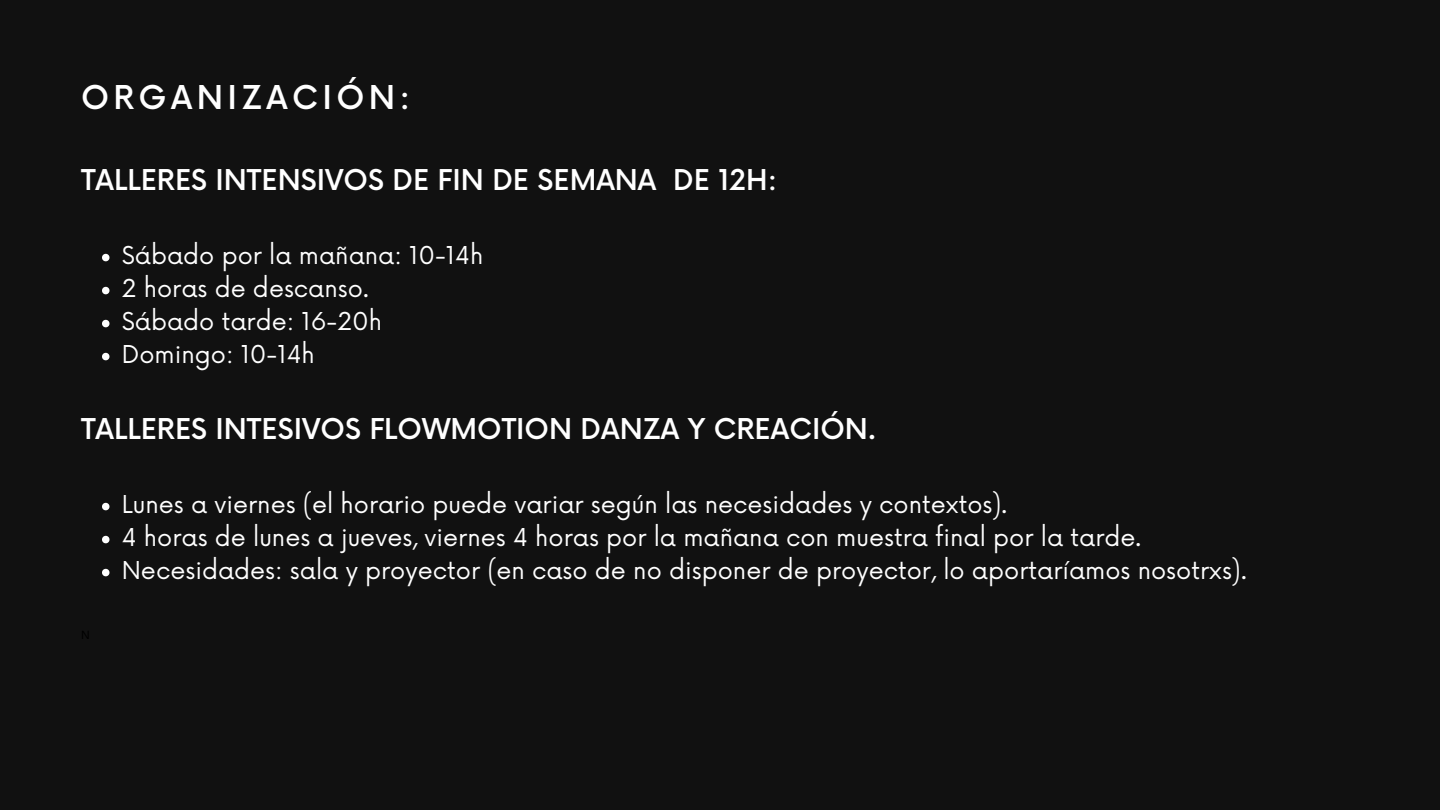
<style>
.page{position:relative;width:1440px;height:810px;background:#111}
.page>*{position:absolute;margin:0;border:0;box-sizing:border-box;transform-origin:0 0}
.t1{font:500 32px "Now";letter-spacing:.135em;color:#fff}
.t2{font:500 28px "Now";color:#fff}
.t3{font:24px "Now";color:#fff}
</style>
<div class="page">
<svg style="left:102px;top:254px;width:8px;height:7px"></svg>
<svg style="left:102px;top:287px;width:8px;height:7px"></svg>
<svg style="left:102px;top:320px;width:8px;height:7px"></svg>
<svg style="left:102px;top:353px;width:8px;height:7px"></svg>
<svg style="left:102px;top:503px;width:8px;height:7px"></svg>
<svg style="left:102px;top:536px;width:8px;height:7px"></svg>
<svg style="left:102px;top:569px;width:8px;height:7px"></svg>
<h1 class="t1" style="left:81px;top:80px;width:331px">ORGANIZACIÓN:</h1>
<h2 class="t2" style="left:81px;top:165px;width:698px">TALLERES INTENSIVOS DE FIN DE SEMANA DE 12H:</h2>
<p class="t3" style="left:122px;top:242px;width:363px">Sábado por la mañana: 10-14h</p>
<p class="t3" style="left:122px;top:275px;width:248px">2 horas de descanso.</p>
<p class="t3" style="left:122px;top:308px;width:262px">Sábado tarde: 16-20h</p>
<p class="t3" style="left:122px;top:341px;width:195px">Domingo: 10-14h</p>
<h2 class="t2" style="left:81px;top:414px;width:796px">TALLERES INTESIVOS FLOWMOTION DANZA Y CREACIÓN.</h2>
<p class="t3" style="left:122px;top:491px;width:887px">Lunes a viernes (el horario puede variar según las necesidades y contextos).</p>
<p class="t3" style="left:122px;top:524px;width:1021px">4 horas de lunes a jueves, viernes 4 horas por la mañana con muestra final por la tarde.</p>
<p class="t3" style="left:122px;top:557px;width:1126px">Necesidades: sala y proyector (en caso de no disponer de proyector, lo aportaríamos nosotrxs).</p>
</div>
